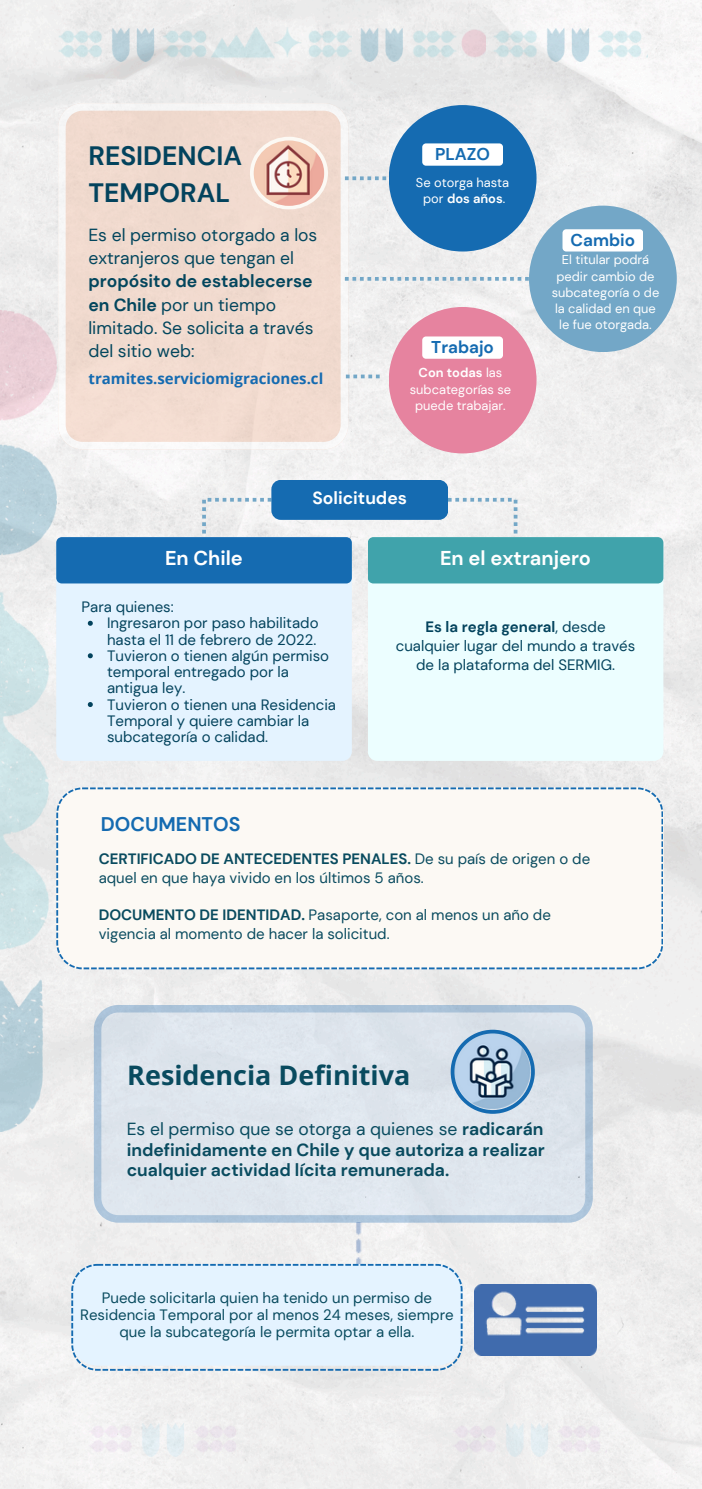
<style>
.page{position:relative;width:702px;height:1489px;background:#fff}
.page>*{position:absolute;margin:0;border:0;box-sizing:border-box;transform-origin:0 0}
.t1{font:700 27px "Open Sans";color:#094b5f}
.t2{font:700 26.5px/37px "DM Sans";color:#03435d}
.t3{font:700 20px "DM Sans";color:#fff}
.t4{font:700 19.75px "DM Sans";color:#156bb1}
.t5{font:17.5px/23.2px "DM Sans";color:#03465d}
.t6{font:700 17.5px/20.5px "DM Sans";color:#094b5f;text-align:justify}
.t7{font:700 17.5px "DM Sans";color:#fff}
.t8{font:700 17px "DM Sans";color:#156bb1}
.t9{font:15px/17px "DM Sans";color:#094b5f}
.t10{font:15px/16.2px "DM Sans";color:#03435d}
.t11{font:700 15px "Open Sans";color:#156bb1}
.t12{font:12.75px/16px "DM Sans";color:#fff;text-align:center}
.t13{font:700 12.75px "DM Sans";color:#fff}
.s1{font-weight:700}
.s2{font-weight:400}
</style>
<div class="page">
<img style="left:0;top:0;width:701px;height:1489px">
<img style="left:54px;top:28px;width:431px;height:33px">
<img style="left:489px;top:28px;width:158px;height:33px">
<img style="left:0;top:310px;width:56px;height:821px">
<div style="left:56px;top:537px;width:295px;height:224px;background:#e4f3ff;border-radius:9px"></div>
<div style="left:367px;top:537px;width:296px;height:224px;background:#ecfeff;border-radius:9px"></div>
<div style="left:56px;top:787px;width:606px;height:182px;background:#fcf9f4"></div>
<svg style="left:71px;top:1264px;width:391px;height:107px;fill:#e4f3ff"></svg>
<img style="left:474px;top:1284px;width:122px;height:72px">
<img style="left:84px;top:1422px;width:158px;height:34px">
<img style="left:448px;top:1422px;width:157px;height:34px">
<svg style="left:58px;top:103px;width:290px;height:346px"></svg>
<svg style="left:56px;top:498px;width:607px;height:85px"></svg>
<div style="left:271px;top:480px;width:177px;height:40px;background:#156bb1;border-radius:9px"></div>
<svg style="left:250px;top:137px;width:78px;height:73px"></svg>
<svg style="left:88px;top:621px;width:5px;height:5px"></svg>
<svg style="left:88px;top:653px;width:5px;height:5px"></svg>
<svg style="left:88px;top:702px;width:5px;height:5px"></svg>
<svg style="left:94px;top:1005px;width:498px;height:217px"></svg>
<svg style="left:450px;top:1030px;width:84px;height:84px"></svg>
<img style="left:348px;top:1222px;width:14px;height:42px">
<div style="left:388px;top:105px;width:148px;height:146px;background:#156bb1;border-radius:50%"></div>
<div style="left:528px;top:206px;width:148px;height:146px;background:#73a7c7;border-radius:50%"></div>
<div style="left:388px;top:307px;width:148px;height:146px;background:#e6839f;border-radius:50%"></div>
<div style="left:422px;top:143px;width:81px;height:23px;background:#fff;border-radius:4px"></div>
<div style="left:562px;top:229px;width:81px;height:22px;background:#fff;border-radius:4px"></div>
<div style="left:422px;top:336px;width:81px;height:23px;background:#fff;border-radius:4px"></div>
<svg style="left:345px;top:277px;width:183px;height:4px"></svg>
<svg style="left:345px;top:176px;width:41px;height:4px"></svg>
<svg style="left:346px;top:375px;width:33px;height:3px"></svg>
<h1 class="t2" style="left:88px;top:138px;width:155px">RESIDENCIA<br>TEMPORAL</h1>
<p class="t5" style="left:88px;top:223px;width:230px">Es el permiso otorgado a los extranjeros que tengan el <span class="s1">propósito de establecerse en Chile</span> por un tiempo limitado. Se solicita a través del sitio web:</p>
<p class="t11" style="left:88px;top:368px;width:236px">tramites.serviciomigraciones.cl</p>
<p class="t8" style="left:435px;top:143px;width:56px">PLAZO</p>
<h4 class="t12" style="left:415px;top:175px;width:95px">Se otorga hasta</h4>
<p class="t13" style="left:423px;top:191px;width:84px"><span class="s2">por</span> dos años<span class="s2">.</span></p>
<h2 class="t8" style="left:431px;top:336px;width:64px">Trabajo</h2>
<p class="t12" style="left:409px;top:365px;width:103px"><span class="s1">Con todas</span> las subcategorías se puede trabajar.</p>
<h5 class="t7" style="left:312px;top:487px;width:96px">Solicitudes</h5>
<p class="t8" style="left:570px;top:229px;width:66px">Cambio</p>
<h3 class="t12" style="left:551px;top:252px;width:109px">El titular podrá pedir cambio de subcategoría o de la calidad en que le fue otorgada.</h3>
<p class="t3" style="left:165px;top:545px;width:79px">En Chile</p>
<p class="t3" style="left:440px;top:545px;width:152px">En el extranjero</p>
<p class="t10" style="left:81px;top:599px;width:94px">Para quienes:</p>
<h6 class="t10" style="left:107px;top:615px;width:213px">Ingresaron por paso habilitado hasta el 11 de febrero de 2022.</h6>
<p class="t10" style="left:107px;top:647px;width:223px">Tuvieron o tienen algún permiso temporal entregado por la antigua ley.</p>
<h6 class="t10" style="left:107px;top:696px;width:230px">Tuvieron o tienen una Residencia<br>Temporal y quiere cambiar la subcategoría o calidad.</h6>
<p class="t4" style="left:101px;top:811px;width:141px">DOCUMENTOS</p>
<p class="t10" style="left:395px;top:618px;width:241px;line-height:18.8px;text-align:center"><span class="s1">Es la regla general</span>, desde cualquier lugar del mundo a través de la plataforma del SERMIG.</p>
<h6 class="t9" style="left:99px;top:849px;width:493px;line-height:18.8px"><span class="s1">CERTIFICADO DE ANTECEDENTES PENALES.</span> De su país de origen o de aquel en que haya vivido en los últimos 5 años.</h6>
<h4 class="t9" style="left:99px;top:905px;width:453px;line-height:18.8px"><span class="s1">DOCUMENTO DE IDENTIDAD.</span> Pasaporte, con al menos un año de vigencia al momento de hacer la solicitud.</h4>
<p class="t1" style="left:127px;top:1056px;width:284px">Residencia Definitiva</p>
<p class="t6" style="left:127px;top:1119px;width:419px"><span class="s2">Es el permiso que se otorga a quienes se</span> radicarán indefinidamente en Chile y que autoriza a realizar cualquier actividad lícita remunerada.</p>
<p class="t9" style="left:80px;top:1289px;width:375px;text-align:center">Puede solicitarla quien ha tenido un permiso de<br>Residencia Temporal por al menos 24 meses, siempre que la subcategoría le permita optar a ella.</p>
</div>
